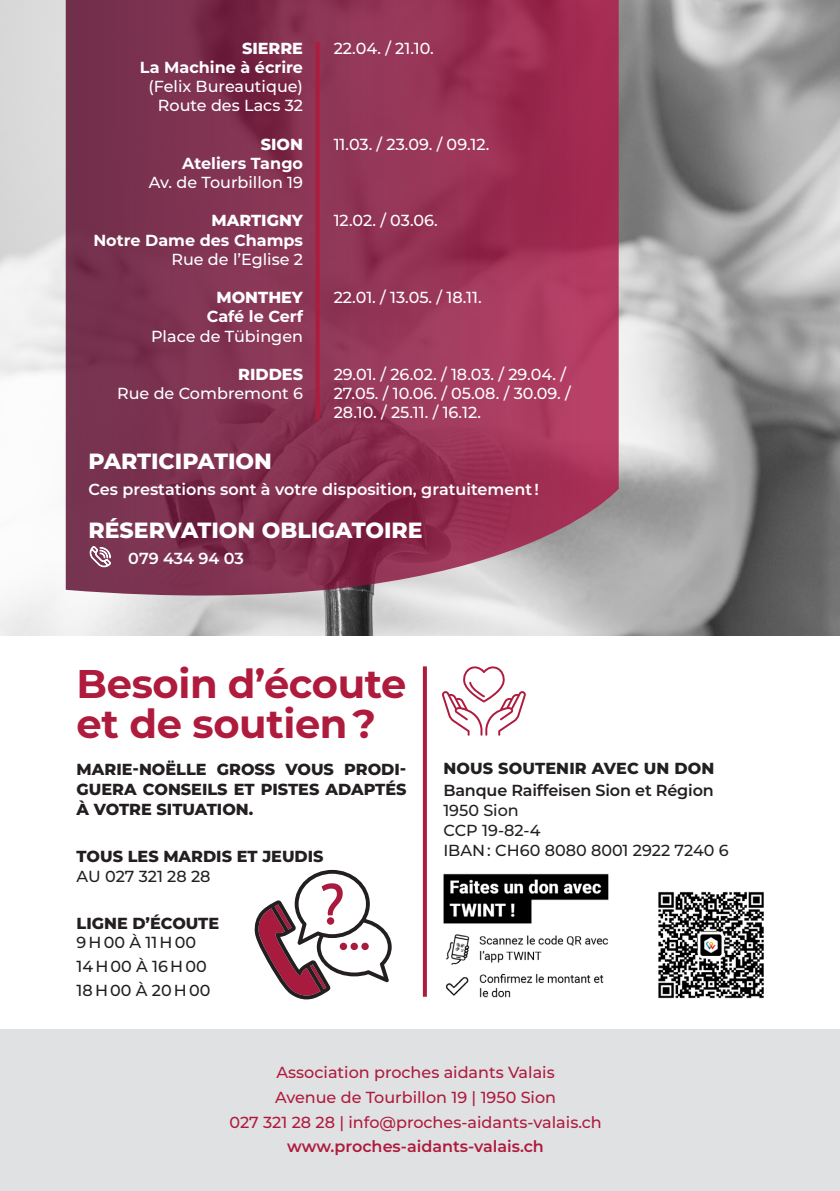
<style>
.page{position:relative;width:840px;height:1191px;background:#fff}
.page>*{position:absolute;margin:0;border:0;box-sizing:border-box;transform-origin:0 0}
.t1{font:700 40px/40px "Montserrat";letter-spacing:-.01em;color:#af1b3d}
.t2{font:800 22px "Montserrat";color:#fff}
.t3{font:500 16px/19.2px "Montserrat";color:#fff;text-align:center}
.t4{font:800 16px/20px "Montserrat";color:#231f20;text-align:justify}
.t5{font:500 16px/24.8px "Montserrat";color:#af1b3d;text-align:center}
.t6{font:500 16px/24px "Montserrat";color:#231f20}
.t7{font:600 16px "Montserrat";color:#fff}
.t8{font:700 16px "Montserrat";color:#fff}
.t9{font:800 16px "Montserrat";color:#fff}
.t10{font:600 16px "Montserrat";color:#af1b3d}
.t11{font:600 16px "Montserrat";letter-spacing:-.01em;color:#231f20}
</style>
<div class="page">
<img style="left:0;top:0;width:839px;height:635px">
<div style="left:0;top:1029px;width:839px;height:162px;background:#e0e1e3"></div>
<svg style="left:66px;top:0;width:552px;height:597px;background:#8e3756"></svg>
<svg style="left:90px;top:546px;width:21px;height:21px"></svg>
<svg style="left:315px;top:42px;width:4px;height:378px;background:#aa1e40"></svg>
<svg style="left:422px;top:666px;width:4px;height:330px"></svg>
<svg style="left:254px;top:870px;width:137px;height:129px"></svg>
<div style="left:326px;top:917px;width:8px;height:7px;background:#a91b3e;border-radius:50%"></div>
<img style="left:443px;top:873px;width:166px;height:125px">
<svg style="left:442px;top:666px;width:84px;height:69px"></svg>
<img style="left:658px;top:891px;width:106px;height:108px">
<p class="t9" style="left:242px;top:36px;width:62px">SIERRE</p>
<p class="t8" style="left:140px;top:55px;width:164px">La Machine à écrire</p>
<p class="t3" style="left:148px;top:76px;width:156px">(Felix Bureautique)<br>Route des Lacs 32</p>
<p class="t9" style="left:261px;top:132px;width:44px">SION</p>
<p class="t8" style="left:182px;top:151px;width:122px">Ateliers Tango</p>
<p class="t3" style="left:149px;top:172px;width:156px">Av. de Tourbillon 19</p>
<p class="t9" style="left:211px;top:209px;width:93px">MARTIGNY</p>
<p class="t8" style="left:93px;top:228px;width:211px">Notre Dame des Champs</p>
<p class="t3" style="left:171px;top:249px;width:133px">Rue de l’Eglise 2</p>
<p class="t9" style="left:216px;top:286px;width:88px">MONTHEY</p>
<p class="t8" style="left:206px;top:305px;width:98px">Café le Cerf</p>
<p class="t3" style="left:151px;top:326px;width:153px">Place de Tübingen</p>
<p class="t9" style="left:238px;top:362px;width:66px">RIDDES</p>
<p class="t3" style="left:117px;top:383px;width:187px">Rue de Combremont 6</p>
<p class="t3" style="left:333px;top:38px;width:102px">22.04. / 21.10.</p>
<p class="t3" style="left:333px;top:134px;width:157px">11.03. / 23.09. / 09.12.</p>
<p class="t3" style="left:333px;top:210px;width:105px">12.02. / 03.06.</p>
<p class="t3" style="left:333px;top:287px;width:149px">22.01. / 13.05. / 18.11.</p>
<p class="t3" style="left:333px;top:364px;width:238px;text-align:left">29.01. / 26.02. / 18.03. / 29.04. /<br>27.05. / 10.06. / 05.08. / 30.09. /<br>28.10. / 25.11. / 16.12.</p>
<h2 class="t2" style="left:88px;top:445px;width:185px">PARTICIPATION</h2>
<p class="t7" style="left:88px;top:478px;width:451px">Ces prestations sont à votre disposition, gratuitement !</p>
<h2 class="t2" style="left:88px;top:514px;width:335px">RÉSERVATION OBLIGATOIRE</h2>
<p class="t7" style="left:128px;top:547px;width:117px">079 434 94 03</p>
<h1 class="t1" style="left:77px;top:661px;width:331px">Besoin d’écoute et de soutien ?</h1>
<p class="t4" style="left:77px;top:758px;width:331px">MARIE-NOËLLE GROSS VOUS PRODI-GUERA CONSEILS ET PISTES ADAPTÉS À VOTRE SITUATION.</p>
<p class="t4" style="left:77px;top:846px;width:248px">TOUS LES MARDIS ET JEUDIS</p>
<p class="t6" style="left:77px;top:863px;width:135px">AU 027 321 28 28</p>
<p class="t4" style="left:77px;top:912px;width:144px">LIGNE D’ÉCOUTE</p>
<p class="t6" style="left:77px;top:930px;width:135px">9 H 00 À 11 H 00<br>14 H 00 À 16 H 00<br>18 H 00 À 20 H 00</p>
<p class="t4" style="left:443px;top:757px;width:272px">NOUS SOUTENIR AVEC UN DON</p>
<p class="t11" style="left:443px;top:779px;width:272px">Banque Raiffeisen Sion et Région</p>
<p class="t6" style="left:443px;top:799px;width:287px;line-height:20px">1950 Sion<br>CCP 19-82-4<br>IBAN : CH60 8080 8001 2922 7240 6</p>
<p class="t5" style="left:229px;top:1059px;width:373px">Association proches aidants Valais<br>Avenue de Tourbillon 19 | 1950 Sion<br>027 321 28 28 | info@proches-aidants-valais.ch</p>
<p class="t10" style="left:287px;top:1135px;width:258px">www.proches-aidants-valais.ch</p>
</div>
